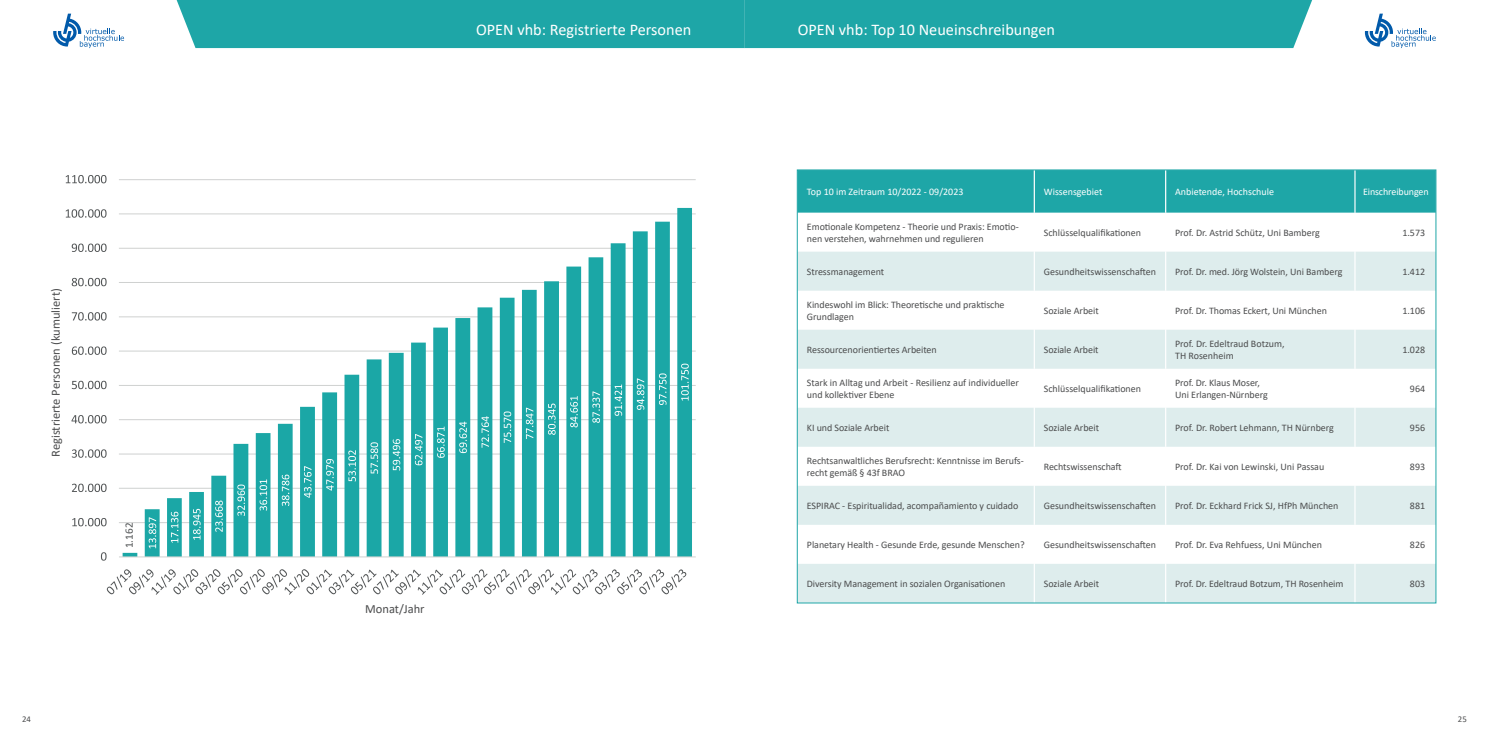
<style>
.page{position:relative;width:1489px;height:745px;background:#fff}
.page>*{position:absolute;margin:0;border:0;box-sizing:border-box;transform-origin:0 0}
.t1{font:16.25px "Calibri";color:#fff}
.t2{font:12.5px "Calibri";color:#4b4c4d}
.t3{font:11.25px "Calibri";color:#515455}
.t4{font:10px/11.2px "Calibri";letter-spacing:-.005em;color:#4b4c4d}
.t5{font:10px "Calibri";color:#fff}
.t6{font:8.75px "Calibri";color:#4b4c4d}
</style>
<div class="page">
<svg style="left:53px;top:14px;width:71px;height:34px"></svg>
<svg style="left:1364px;top:14px;width:71px;height:34px"></svg>
<div style="left:177px;top:0;width:1134px;height:48px;background:#1ea6a7"></div>
<div style="left:799px;top:172px;width:634px;height:40px;background:#1ea6a7"></div>
<svg style="left:799px;top:251px;width:634px;height:349px;fill:#deeded"></svg>
<hr style="left:1033px;top:170px;width:1px;height:42px;background:#fff">
<hr style="left:1164px;top:170px;width:2px;height:42px;background:#fff">
<hr style="left:1033px;top:251px;width:1px;height:39px;background:#fff">
<hr style="left:1164px;top:251px;width:2px;height:39px;background:#fff">
<hr style="left:1354px;top:251px;width:1px;height:39px;background:#fff">
<hr style="left:1033px;top:290px;width:1px;height:39px;background:#fff">
<hr style="left:1164px;top:290px;width:2px;height:39px;background:#fff">
<hr style="left:1354px;top:290px;width:1px;height:39px;background:#fff">
<hr style="left:1033px;top:329px;width:1px;height:39px;background:#fff">
<hr style="left:1164px;top:329px;width:2px;height:39px;background:#fff">
<hr style="left:1354px;top:329px;width:1px;height:39px;background:#fff">
<hr style="left:1033px;top:368px;width:1px;height:39px;background:#fff">
<hr style="left:1164px;top:368px;width:2px;height:39px;background:#fff">
<hr style="left:1354px;top:368px;width:1px;height:39px;background:#fff">
<hr style="left:1033px;top:407px;width:1px;height:39px;background:#fff">
<hr style="left:1164px;top:407px;width:2px;height:39px;background:#fff">
<hr style="left:1354px;top:407px;width:1px;height:39px;background:#fff">
<hr style="left:1033px;top:446px;width:1px;height:39px;background:#fff">
<hr style="left:1164px;top:446px;width:2px;height:39px;background:#fff">
<hr style="left:1354px;top:446px;width:1px;height:39px;background:#fff">
<hr style="left:1033px;top:485px;width:1px;height:39px;background:#fff">
<hr style="left:1164px;top:485px;width:2px;height:39px;background:#fff">
<hr style="left:1354px;top:485px;width:1px;height:39px;background:#fff">
<hr style="left:1033px;top:524px;width:1px;height:39px;background:#fff">
<hr style="left:1164px;top:524px;width:2px;height:39px;background:#fff">
<hr style="left:1354px;top:524px;width:1px;height:39px;background:#fff">
<hr style="left:1033px;top:563px;width:1px;height:39px;background:#fff">
<hr style="left:1164px;top:563px;width:2px;height:39px;background:#fff">
<hr style="left:1354px;top:563px;width:1px;height:39px;background:#fff">
<hr style="left:1354px;top:170px;width:1px;height:42px;background:#fff">
<hr style="left:119px;top:522px;width:576px;height:1px;background:#cfd1d0">
<hr style="left:119px;top:487px;width:576px;height:1px;background:#cfd1d0">
<hr style="left:119px;top:453px;width:576px;height:1px;background:#cfd1d0">
<hr style="left:119px;top:419px;width:576px;height:1px;background:#cfd1d0">
<hr style="left:119px;top:385px;width:576px;height:1px;background:#cfd1d0">
<hr style="left:119px;top:350px;width:576px;height:1px;background:#cfd1d0">
<hr style="left:119px;top:316px;width:576px;height:1px;background:#cfd1d0">
<hr style="left:119px;top:282px;width:576px;height:1px;background:#cfd1d0">
<hr style="left:119px;top:248px;width:576px;height:1px;background:#cfd1d0">
<hr style="left:119px;top:213px;width:576px;height:1px;background:#cfd1d0">
<hr style="left:119px;top:179px;width:576px;height:1px;background:#cfd1d0">
<svg style="left:123px;top:208px;width:569px;height:348px"></svg>
<hr style="left:119px;top:556px;width:576px;height:1px;background:#cfd1d0">
<svg style="left:149px;top:517px;width:7px;height:31px"></svg>
<svg style="left:171px;top:511px;width:7px;height:31px"></svg>
<svg style="left:193px;top:508px;width:8px;height:31px"></svg>
<svg style="left:215px;top:500px;width:8px;height:31px"></svg>
<svg style="left:237px;top:484px;width:8px;height:31px"></svg>
<svg style="left:259px;top:479px;width:8px;height:31px"></svg>
<svg style="left:282px;top:474px;width:7px;height:31px"></svg>
<svg style="left:304px;top:466px;width:7px;height:31px"></svg>
<svg style="left:326px;top:458px;width:8px;height:32px"></svg>
<svg style="left:348px;top:450px;width:8px;height:31px"></svg>
<svg style="left:370px;top:442px;width:8px;height:31px"></svg>
<svg style="left:393px;top:439px;width:7px;height:31px"></svg>
<svg style="left:415px;top:434px;width:7px;height:31px"></svg>
<svg style="left:437px;top:426px;width:7px;height:31px"></svg>
<svg style="left:459px;top:421px;width:8px;height:32px"></svg>
<svg style="left:481px;top:416px;width:8px;height:31px"></svg>
<svg style="left:503px;top:411px;width:8px;height:31px"></svg>
<svg style="left:526px;top:407px;width:7px;height:32px"></svg>
<svg style="left:548px;top:403px;width:7px;height:31px"></svg>
<svg style="left:570px;top:396px;width:7px;height:31px"></svg>
<svg style="left:592px;top:391px;width:8px;height:31px"></svg>
<svg style="left:614px;top:384px;width:8px;height:31px"></svg>
<svg style="left:636px;top:378px;width:8px;height:31px"></svg>
<svg style="left:659px;top:373px;width:7px;height:32px"></svg>
<svg style="left:681px;top:363px;width:7px;height:37px"></svg>
<svg style="left:101px;top:552px;width:6px;height:8px"></svg>
<svg style="left:72px;top:518px;width:35px;height:8px"></svg>
<svg style="left:72px;top:483px;width:35px;height:8px"></svg>
<svg style="left:72px;top:449px;width:35px;height:8px"></svg>
<svg style="left:71px;top:415px;width:36px;height:8px"></svg>
<svg style="left:72px;top:380px;width:35px;height:9px"></svg>
<svg style="left:72px;top:346px;width:35px;height:8px"></svg>
<svg style="left:72px;top:312px;width:35px;height:8px"></svg>
<svg style="left:72px;top:278px;width:35px;height:8px"></svg>
<svg style="left:72px;top:243px;width:35px;height:9px"></svg>
<svg style="left:66px;top:209px;width:40px;height:8px"></svg>
<svg style="left:66px;top:175px;width:40px;height:8px"></svg>
<svg style="left:107px;top:569px;width:579px;height:25px"></svg>
<p class="t2" style="left:47px;top:456px;width:170px;rotate:-90deg">Registrierte Personen (kumuliert)</p>
<p class="t3" style="left:121px;top:548px;width:27px;rotate:-90deg">1.162</p>
<h1 class="t1" style="left:476px;top:19px;width:217px">OPEN vhb: Registrierte Personen</h1>
<h1 class="t1" style="left:797px;top:19px;width:259px">OPEN vhb: Top 10 Neueinschreibungen</h1>
<p class="t2" style="left:365px;top:599px;width:61px">Monat/Jahr</p>
<p class="t5" style="left:806px;top:185px;width:158px">Top 10 im Zeitraum 10/2022 - 09/2023</p>
<p class="t5" style="left:1043px;top:185px;width:60px">Wissensgebiet</p>
<p class="t5" style="left:1175px;top:185px;width:100px">Anbietende, Hochschule</p>
<p class="t5" style="left:1362px;top:185px;width:67px">Einschreibungen</p>
<p class="t4" style="left:806px;top:221px;width:213px">Emotionale Kompetenz - Theorie und Praxis: Emotio&shy;nen verstehen, wahrnehmen und regulieren</p>
<p class="t4" style="left:1043px;top:226px;width:99px">Schlüsselqualifikationen</p>
<p class="t4" style="left:1175px;top:226px;width:146px">Prof. Dr. Astrid Schütz, Uni Bamberg</p>
<p class="t4" style="left:1402px;top:226px;width:24px">1.573</p>
<p class="t4" style="left:806px;top:265px;width:79px">Stressmanagement</p>
<p class="t4" style="left:1043px;top:265px;width:114px">Gesundheitswissenschaften</p>
<p class="t4" style="left:1175px;top:265px;width:169px">Prof. Dr. med. Jörg Wolstein, Uni Bamberg</p>
<p class="t4" style="left:1402px;top:265px;width:24px">1.412</p>
<p class="t4" style="left:806px;top:299px;width:199px">Kindeswohl im Blick: Theoretische und praktische<br>Grundlagen</p>
<p class="t4" style="left:1043px;top:304px;width:56px">Soziale Arbeit</p>
<p class="t4" style="left:1175px;top:304px;width:153px">Prof. Dr. Thomas Eckert, Uni München</p>
<p class="t4" style="left:1402px;top:304px;width:24px">1.106</p>
<p class="t4" style="left:806px;top:343px;width:131px">Ressourcenorientiertes Arbeiten</p>
<p class="t4" style="left:1043px;top:343px;width:56px">Soziale Arbeit</p>
<p class="t4" style="left:1175px;top:338px;width:111px">Prof. Dr. Edeltraud Botzum,<br>TH Rosenheim</p>
<p class="t4" style="left:1402px;top:343px;width:24px">1.028</p>
<p class="t4" style="left:806px;top:377px;width:213px">Stark in Alltag und Arbeit - Resilienz auf individueller und kollektiver Ebene</p>
<p class="t4" style="left:1043px;top:382px;width:99px">Schlüsselqualifikationen</p>
<p class="t4" style="left:1175px;top:377px;width:94px">Prof. Dr. Klaus Moser,<br>Uni Erlangen-Nürnberg</p>
<p class="t4" style="left:1409px;top:382px;width:17px">964</p>
<p class="t4" style="left:806px;top:421px;width:84px">KI und Soziale Arbeit</p>
<p class="t4" style="left:1043px;top:421px;width:57px">Soziale Arbeit</p>
<p class="t4" style="left:1175px;top:421px;width:160px">Prof. Dr. Robert Lehmann, TH Nürnberg</p>
<p class="t4" style="left:1409px;top:421px;width:17px">956</p>
<p class="t4" style="left:806px;top:455px;width:218px">Rechtsanwaltliches Berufsrecht: Kenntnisse im Berufs&shy;recht gemäß § 43f BRAO</p>
<p class="t4" style="left:1043px;top:460px;width:79px">Rechtswissenschaft</p>
<p class="t4" style="left:1175px;top:460px;width:151px">Prof. Dr. Kai von Lewinski, Uni Passau</p>
<p class="t4" style="left:1409px;top:460px;width:17px">893</p>
<p class="t4" style="left:806px;top:499px;width:213px">ESPIRAC - Espiritualidad, acompañamiento y cuidado</p>
<p class="t4" style="left:1043px;top:499px;width:114px">Gesundheitswissenschaften</p>
<p class="t4" style="left:1175px;top:499px;width:165px">Prof. Dr. Eckhard Frick SJ, HfPh München</p>
<p class="t4" style="left:1409px;top:499px;width:17px">881</p>
<p class="t4" style="left:806px;top:538px;width:219px">Planetary Health - Gesunde Erde, gesunde Menschen?</p>
<p class="t4" style="left:1043px;top:538px;width:114px">Gesundheitswissenschaften</p>
<p class="t4" style="left:1175px;top:538px;width:148px">Prof. Dr. Eva Rehfuess, Uni München</p>
<p class="t4" style="left:1409px;top:538px;width:17px">826</p>
<p class="t4" style="left:806px;top:577px;width:200px">Diversity Management in sozialen Organisationen</p>
<p class="t4" style="left:1043px;top:577px;width:57px">Soziale Arbeit</p>
<p class="t4" style="left:1175px;top:577px;width:170px">Prof. Dr. Edeltraud Botzum, TH Rosenheim</p>
<p class="t4" style="left:1409px;top:577px;width:17px">803</p>
<p class="t6" style="left:22px;top:712px;width:10px">24</p>
<p class="t6" style="left:1457px;top:712px;width:10px">25</p>
</div>
